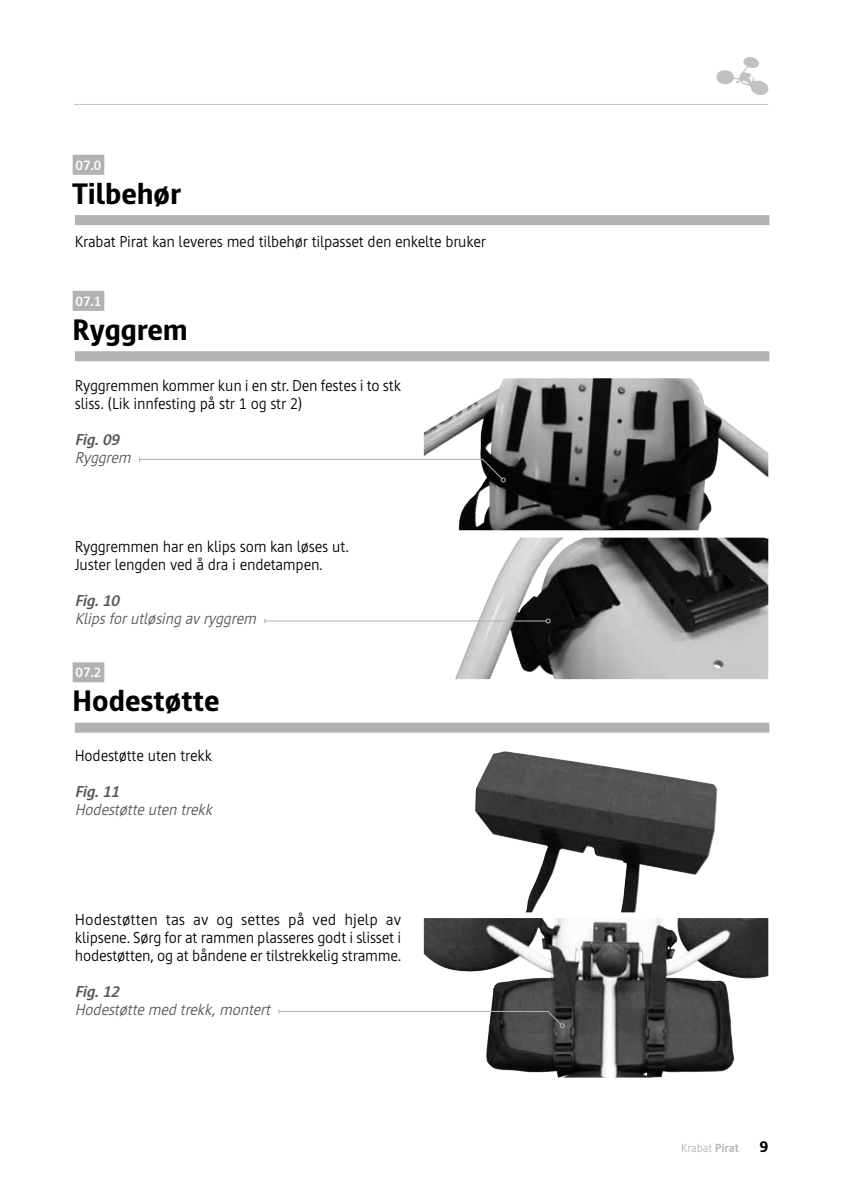
<style>
.page{position:relative;width:842px;height:1191px;background:#fff}
.page>*{position:absolute;margin:0;border:0;box-sizing:border-box;transform-origin:0 0}
.t1{font:800 30px "Cast";color:#000}
.t2{font:300 16px/18px "Cast";letter-spacing:-.01em;color:#000}
.t3{font:300 16px/18px "Cast";letter-spacing:-.01em;color:#000;text-align:justify;scale:1.04 1}
.t4{font:italic 300 16px "Cast";color:#565655}
.t5{font:italic 700 16px "Cast";color:#565655}
.t6{font:800 16px "Cast";color:#000}
.t7{font:700 14px "Cast";color:#fff}
.t8{font:300 12px "Cast";color:#b1b2b3}
.s1{font-weight:700}
</style>
<div class="page">
<svg style="left:716px;top:57px;width:52px;height:38px"></svg>
<img style="left:424px;top:918px;width:310px;height:159px">
<img style="left:475px;top:751px;width:165px;height:161px">
<img style="left:455px;top:537px;width:313px;height:142px">
<img style="left:424px;top:378px;width:344px;height:152px">
<div style="left:75px;top:215px;width:694px;height:10px;background:#b1b2b3"></div>
<div style="left:75px;top:351px;width:694px;height:10px;background:#b1b2b3"></div>
<div style="left:75px;top:722px;width:694px;height:10px;background:#b1b2b3"></div>
<div style="left:73px;top:155px;width:31px;height:20px;background:#b1b2b3"></div>
<div style="left:73px;top:291px;width:31px;height:20px;background:#b1b2b3"></div>
<div style="left:73px;top:662px;width:31px;height:20px;background:#b1b2b3"></div>
<svg style="left:139px;top:457px;width:367px;height:25px"></svg>
<hr style="left:265px;top:620px;width:281px;height:1px;background:#b1b2b3">
<svg style="left:546px;top:618px;width:5px;height:5px"></svg>
<svg style="left:278px;top:1009px;width:287px;height:19px"></svg>
<hr style="left:74px;top:104px;width:694px;height:1px;background:#c5c6c6">
<p class="t7" style="left:75px;top:157px;width:27px">07.0</p>
<h1 class="t1" style="left:73px;top:176px;width:110px">Tilbehør</h1>
<p class="t2" style="left:75px;top:232px;width:413px">Krabat Pirat kan leveres med tilbehør tilpasset den enkelte bruker</p>
<p class="t7" style="left:75px;top:293px;width:27px">07.1</p>
<h1 class="t1" style="left:73px;top:312px;width:117px">Ryggrem</h1>
<p class="t2" style="left:75px;top:376px;width:328px">Ryggremmen kommer kun i en str. Den festes i to stk sliss. (Lik innfesting på str 1 og str 2)</p>
<p class="t5" style="left:75px;top:430px;width:50px">Fig.09</p>
<p class="t4" style="left:75px;top:448px;width:61px">Ryggrem</p>
<p class="t2" style="left:75px;top:537px;width:276px">Ryggremmen har en klips som kan løses ut.<br>Juster lengden ved å dra i endetampen.</p>
<p class="t5" style="left:75px;top:591px;width:50px">Fig.10</p>
<p class="t4" style="left:75px;top:609px;width:186px">Klipsforutløsing avryggrem</p>
<p class="t7" style="left:75px;top:664px;width:27px">07.2</p>
<h1 class="t1" style="left:73px;top:683px;width:148px">Hodestøtte</h1>
<p class="t2" style="left:75px;top:746px;width:139px">Hodestøtte uten trekk</p>
<p class="t5" style="left:75px;top:782px;width:50px">Fig.11</p>
<p class="t4" style="left:75px;top:800px;width:143px">Hodestøtte uten trekk</p>
<p class="t3" style="left:75px;top:911px;width:315px">Hodestøtten tas av og settes på ved hjelp av klipsene. Sørg for at rammen plasseres godt i slisset i hodestøtten, og at båndene er tilstrekkelig stramme.</p>
<p class="t5" style="left:75px;top:982px;width:50px">Fig.12</p>
<p class="t4" style="left:75px;top:1001px;width:201px">Hodestøtte med trekk,montert</p>
<p class="t8" style="left:681px;top:1141px;width:59px">Krabat <span class="s1">Pirat</span></p>
<p class="t6" style="left:759px;top:1137px;width:10px">9</p>
</div>
